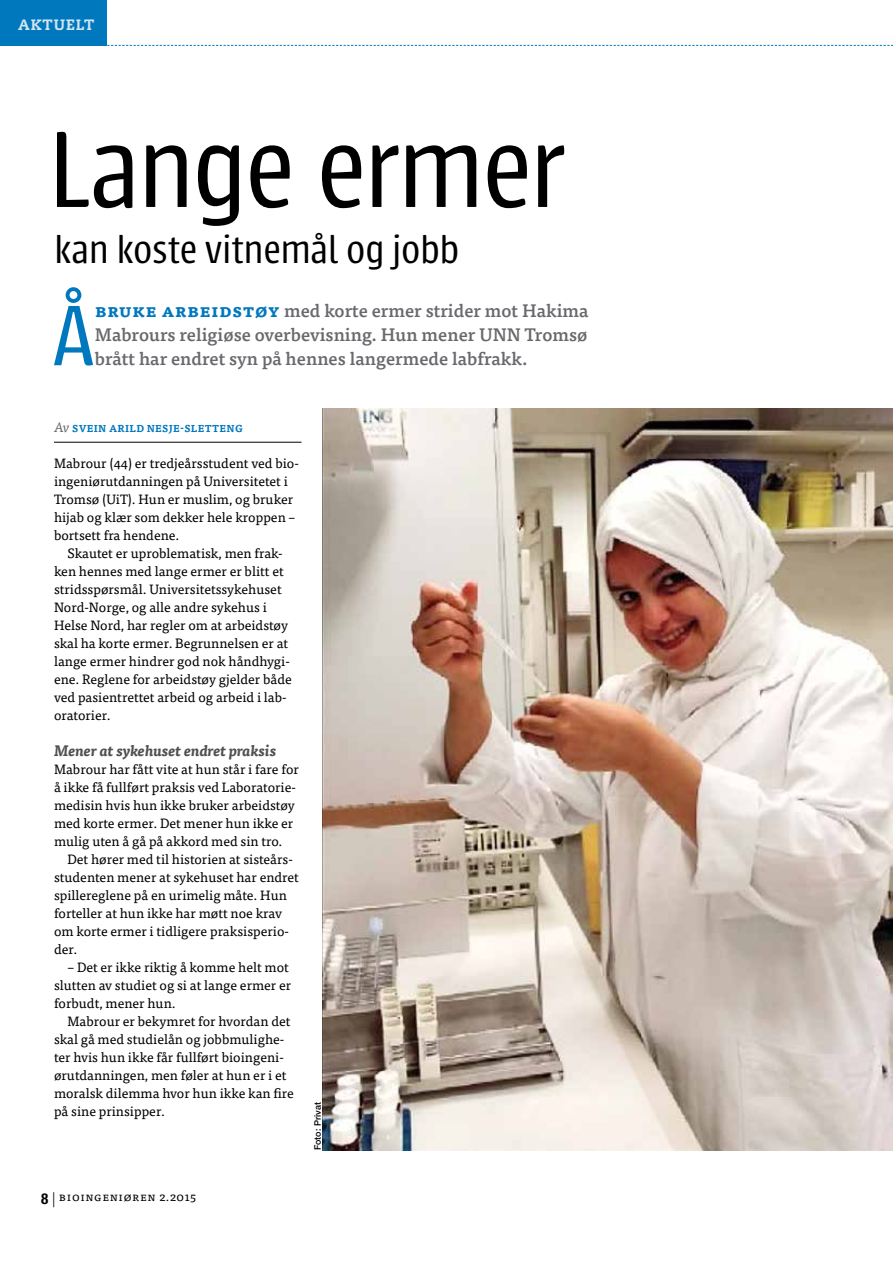
<style>
.page{position:relative;width:893px;height:1263px;background:#fff}
.page>*{position:absolute;margin:0;border:0;box-sizing:border-box;transform-origin:0 0}
.t1{font:300 120px "Urbana";letter-spacing:-.025em;color:#000}
.t2{font:300 94.65px "Urbana";color:#0078be}
.t3{font:300 42px "Urbana";letter-spacing:-.01em;color:#000}
.t4{font:500 18px/24px "Tisa Pro";color:#69686d;text-align:justify}
.t5{font:italic 700 15px "Tisa Pro";color:#504f54}
.t6{font:800 15px "Caecilia LT Std";letter-spacing:.065em;color:#d3e5ef}
.t7{font:13.5px/18px "Tisa Pro";color:#000}
.t8{font:12px "Tisa Pro";letter-spacing:.05em;color:#000}
.t9{font:700 9.9px "Tisa Pro";letter-spacing:.03em;color:#0078be}
.t10{font:500 9px "Helvetica Neue LT Pro";color:#000}
.s1{font-weight:700;color:#0078be}
.s2{font-weight:400;font-style:italic;font-size:13.5px;color:#69686d}
.s3{font-family:"Helvetica Neue LT Pro";font-weight:700;font-stretch:condensed;font-size:15px}
.s4{font-family:"Helvetica Neue LT Pro";font-weight:300;font-size:15px}
</style>
<div class="page">
<div style="left:0;top:0;width:106px;height:46px;background:#0078be"></div>
<svg style="left:106px;top:45px;width:787px;height:1px"></svg>
<hr style="left:54px;top:442px;width:247px;height:1px;background:#000">
<img style="left:323px;top:408px;width:570px;height:742px">
<p class="t6" style="left:18px;top:15px;width:78px">AKTUELT</p>
<h1 class="t1" style="left:48px;top:107px;width:517px">Lange ermer</h1>
<h3 class="t3" style="left:54px;top:228px;width:407px">kan koste vitnemål og jobb</h3>
<h2 class="t2" style="left:52px;top:286px;width:44px">Å</h2>
<h3 class="t4" style="left:95px;top:298px;width:495px"><span class="s1">bruke arbeidstøy</span> med korte ermer strider mot Hakima Mabrours religiøse overbevisning. Hun mener UNN Tromsø brått har endret syn på hennes langermede labfrakk.</h3>
<p class="t9" style="left:54px;top:420px;width:190px"><span class="s2">Av</span> SVEIN ARILD NESJE-SLETTENG</p>
<p class="t7" style="left:54px;top:453px;width:246px">Mabrour (44) er tredjeårsstudent ved bio&shy;ingeniørutdanningen på Universitetet i Tromsø (UiT). Hun er muslim, og bruker hijab og klær som dekker hele kroppen – bortsett fra hendene.</p>
<p class="t7" style="left:54px;top:543px;width:239px;text-indent:14px">Skautet er uproblematisk, men frak&shy;ken hennes med lange ermer er blitt et stridsspørsmål. Universitetssykehuset Nord-Norge, og alle andre sykehus i Helse Nord, har regler om at arbeidstøy skal ha korte ermer. Begrunnelsen er at lange ermer hindrer god nok håndhygi&shy;ene. Reglene for arbeidstøy gjelder både ved pasientrettet arbeid og arbeid i lab&shy;oratorier.</p>
<p class="t5" style="left:54px;top:739px;width:224px">Mener at sykehuset endret praksis</p>
<p class="t7" style="left:54px;top:759px;width:246px">Mabrour har fått vite at hun står i fare for å ikke få fullført praksis ved Laboratorie&shy;medisin hvis hun ikke bruker arbeidstøy med korte ermer. Det mener hun ikke er mulig uten å gå på akkord med sin tro.</p>
<p class="t7" style="left:54px;top:849px;width:247px;text-indent:14px">Det hører med til historien at sisteårs&shy;studenten mener at sykehuset har endret spillereglene på en urimelig måte. Hun forteller at hun ikke har møtt noe krav om korte ermer i tidligere praksisperio&shy;der.</p>
<p class="t7" style="left:54px;top:957px;width:239px;text-indent:14px">– Det er ikke riktig å komme helt mot slutten av studiet og si at lange ermer er forbudt, mener hun.</p>
<p class="t7" style="left:54px;top:1011px;width:241px;text-indent:14px">Mabrour er bekymret for hvordan det skal gå med studielån og jobbmulighe&shy;ter hvis hun ikke får fullført bioingeni&shy;ørutdanningen, men føler at hun er i et moralsk dilemma hvor hun ikke kan fire på sine prinsipper.</p>
<p class="t10" style="left:312px;top:1150px;width:50px;rotate:-90deg">Foto: Privat</p>
<p class="t8" style="left:41px;top:1188px;width:156px"><span class="s3">8</span> <span class="s4">|</span> Bioingeniøren 2.2015</p>
</div>
